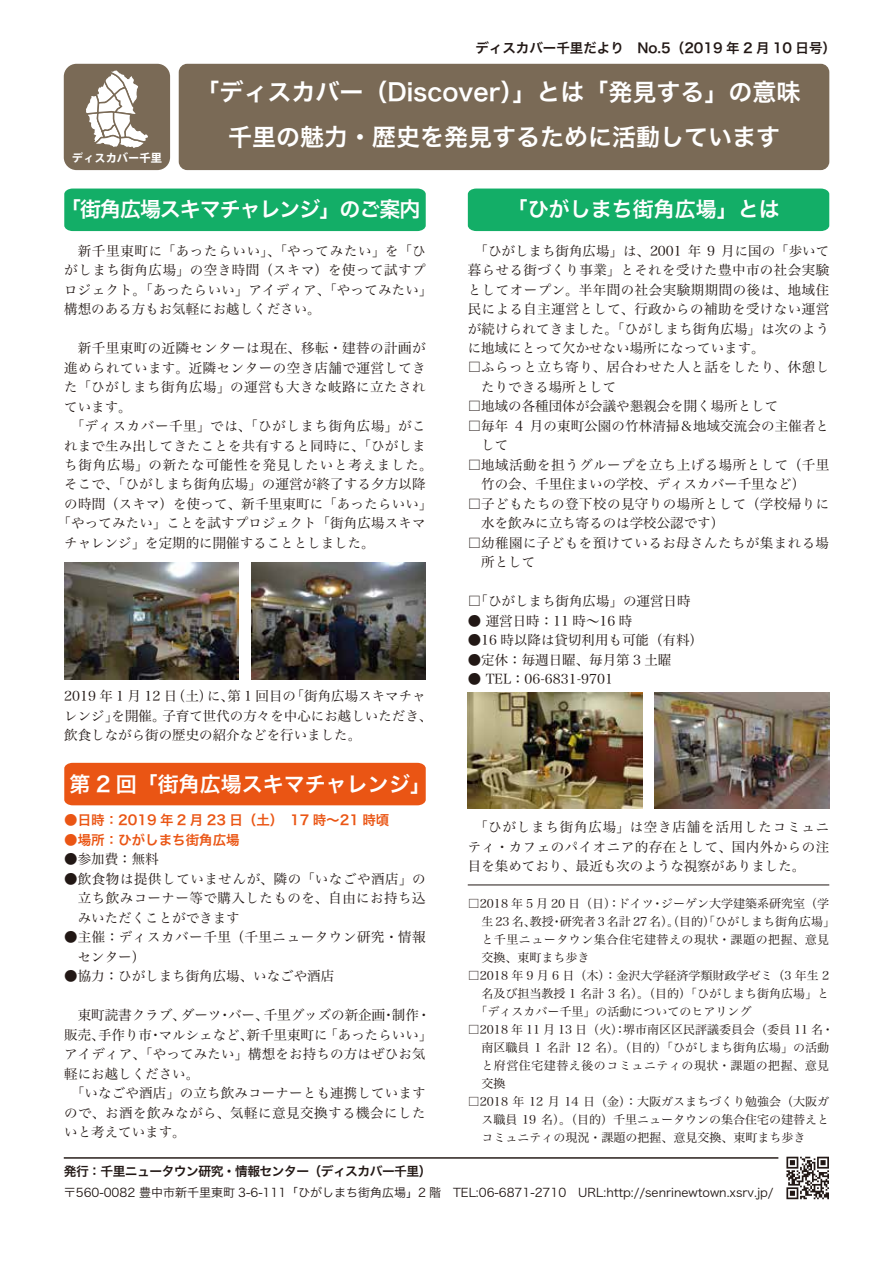
<style>
.page{position:relative;width:893px;height:1263px;background:#fff}
.page>*{position:absolute;margin:0;border:0;box-sizing:border-box;transform-origin:0 0}
.t1{font:24px/45px "Hira Kaku Pro N W6";color:#fff;text-align:center}
.t2{font:21px "Hira Kaku Pro N W6";color:#fff}
.t3{font:21px "Hira Kaku Pro N W6";letter-spacing:-.05em;color:#fff}
.t4{font:13.5px/19.5px "Hira Min Pro N W3";letter-spacing:.015em;color:#221815}
.t5{font:13.5px/19.5px "Hira Min Pro N W3";letter-spacing:.035em;color:#221815}
.t6{font:13.5px/19.5px "Hira Min Pro N W3";letter-spacing:.04em;color:#221815}
.t7{font:13.5px/19.5px "Hira Min Pro N W3";letter-spacing:.045em;color:#221815}
.t8{font:13.5px "Hira Kaku Pro N W6";color:#ea5514}
.t9{font:13.5px "Hira Kaku Pro N W6";color:#221815}
.t10{font:13.5px "Hira Min Pro N W3";letter-spacing:.06em;color:#221815}
.t11{font:12.75px "Hira Kaku Pro W6";letter-spacing:-.04em;color:#221815}
.t12{font:12px/18px "Hira Min Pro N W3";color:#221815}
.t13{font:12px "Hira Kaku Pro W3";color:#221815}
.t14{font:700 11.25px "Axis Std";color:#fff}
</style>
<div class="page">
<div style="left:179px;top:64px;width:650px;height:106px;background:#7a6a56;border-radius:9px"></div>
<div style="left:64px;top:763px;width:362px;height:42px;background:#ea5514"></div>
<div style="left:64px;top:189px;width:362px;height:42px;background:#13ae67"></div>
<div style="left:64px;top:64px;width:106px;height:106px;background:#7a6a56;border-radius:13px"></div>
<svg style="left:86px;top:70px;width:62px;height:78px"></svg>
<hr style="left:64px;top:1157px;width:714px;height:2px;background:#221815">
<div style="left:468px;top:189px;width:361px;height:42px;background:#13ae67"></div>
<img style="left:64px;top:563px;width:175px;height:116px">
<img style="left:251px;top:563px;width:175px;height:116px">
<img style="left:468px;top:692px;width:174px;height:117px">
<img style="left:655px;top:692px;width:174px;height:117px">
<hr style="left:468px;top:884px;width:361px;height:1px;background:#221815">
<svg style="left:786px;top:1157px;width:43px;height:42px"></svg>
<p class="t14" style="left:72px;top:149px;width:91px">ディスカバー千里</p>
<p class="t9" style="left:475px;top:36px;width:362px">ディスカバー千里だより　No.5（2019 年 2 月 10 日号）</p>
<h1 class="t1" style="left:195px;top:68px;width:607px">「ディスカバー（Discover）」とは「発見する」の意味千里の魅力・歴史を発見するために活動しています</h1>
<h2 class="t3" style="left:60px;top:190px;width:362px">「街角広場スキマチャレンジ」のご案内</h2>
<p class="t4" style="left:64px;top:239px;width:370px;text-indent:14px">新千里東町に「あったらいい」、「やってみたい」を「ひがしまち街角広場」の空き時間（スキマ）を使って試すプロジェクト。「あったらいい」アイディア、「やってみたい」構想のある方もお気軽にお越しください。</p>
<p class="t6" style="left:78px;top:337px;width:349px">新千里東町の近隣センターは現在、移転・建替の計画が</p>
<p class="t5" style="left:64px;top:356px;width:363px">進められています。近隣センターの空き店舗で運営してき</p>
<p class="t5" style="left:64px;top:376px;width:363px">た「ひがしまち街角広場」の運営も大きな岐路に立たされ</p>
<p class="t4" style="left:64px;top:395px;width:69px">ています。</p>
<p class="t7" style="left:71px;top:415px;width:356px">「ディスカバー千里」では、「ひがしまち街角広場」がこ</p>
<p class="t4" style="left:64px;top:434px;width:363px">れまで生み出してきたことを共有すると同時に、「ひがしま</p>
<p class="t10" style="left:64px;top:453px;width:370px">ち街角広場」の新たな可能性を発見したいと考えました。</p>
<p class="t4" style="left:64px;top:473px;width:363px">そこで、「ひがしまち街角広場」の運営が終了する夕方以降</p>
<p class="t4" style="left:64px;top:493px;width:370px">の時間（スキマ）を使って、新千里東町に「あったらいい」</p>
<p class="t4" style="left:58px;top:512px;width:370px">「やってみたい」ことを試すプロジェクト「街角広場スキマ</p>
<p class="t4" style="left:64px;top:532px;width:312px">チャレンジ」を定期的に開催することとしました。</p>
<p class="t4" style="left:64px;top:685px;width:370px">2019 年 1 月 12 日（土）に、第 1 回目の「街角広場スキマチャレンジ」を開催。子育て世代の方々を中心にお越しいただき、飲食しながら街の歴史の紹介などを行いました。</p>
<h2 class="t2" style="left:70px;top:765px;width:363px">第 2 回「街角広場スキマチャレンジ」</h2>
<p class="t8" style="left:64px;top:808px;width:327px">●日時：2019 年 2 月 23 日（土）　17 時～21 時頃</p>
<p class="t8" style="left:64px;top:827px;width:177px">●場所：ひがしまち街角広場</p>
<p class="t4" style="left:64px;top:848px;width:96px">●参加費：無料</p>
<p class="t4" style="left:78px;top:867px;width:349px;text-align:justify;text-indent:-14px">●飲食物は提供していませんが、隣の「いなごや酒店」の立ち飲みコーナー等で購入したものを、自由にお持ち込みいただくことができます</p>
<p class="t7" style="left:78px;top:926px;width:349px;text-indent:-14px">●主催：ディスカバー千里（千里ニュータウン研究・情報センター）</p>
<p class="t4" style="left:64px;top:965px;width:271px">●協力：ひがしまち街角広場、いなごや酒店</p>
<p class="t4" style="left:78px;top:1004px;width:354px">東町読書クラブ、ダーツ・バー、千里グッズの新企画・制作・</p>
<p class="t4" style="left:64px;top:1023px;width:370px">販売、手作り市・マルシェなど、新千里東町に「あったらいい」</p>
<p class="t4" style="left:64px;top:1043px;width:363px">アイディア、「やってみたい」構想をお持ちの方はぜひお気</p>
<p class="t4" style="left:64px;top:1062px;width:136px">軽にお越しください。</p>
<p class="t4" style="left:71px;top:1082px;width:356px">「いなごや酒店」の立ち飲みコーナーとも連携しています</p>
<p class="t5" style="left:64px;top:1101px;width:363px">ので、お酒を飲みながら、気軽に意見交換する機会にした</p>
<p class="t4" style="left:64px;top:1121px;width:123px">いと考えています。</p>
<h2 class="t2" style="left:507px;top:190px;width:274px">「ひがしまち街角広場」とは</h2>
<p class="t4" style="left:468px;top:239px;width:363px;text-align:justify;text-indent:7px">「ひがしまち街角広場」は、2001 年 9 月に国の「歩いて暮らせる街づくり事業」とそれを受けた豊中市の社会実験としてオープン。半年間の社会実験期期間の後は、地域住民による自主運営として、行政からの補助を受けない運営が続けられてきました。「ひがしまち街角広場」は次のように地域にとって欠かせない場所になっています。</p>
<p class="t6" style="left:481px;top:356px;width:350px;text-indent:-14px">□ふらっと立ち寄り、居合わせた人と話をしたり、休憩したりできる場所として</p>
<p class="t4" style="left:468px;top:395px;width:312px">□地域の各種団体が会議や懇親会を開く場所として</p>
<p class="t4" style="left:481px;top:415px;width:349px;text-indent:-14px">□毎年 4 月の東町公園の竹林清掃＆地域交流会の主催者として</p>
<p class="t5" style="left:481px;top:454px;width:349px;text-indent:-14px">□地域活動を担うグループを立ち上げる場所として（千里竹の会、千里住まいの学校、ディスカバー千里など）</p>
<p class="t5" style="left:481px;top:493px;width:349px;text-indent:-14px">□子どもたちの登下校の見守りの場所として（学校帰りに水を飲みに立ち寄るのは学校公認です）</p>
<p class="t4" style="left:481px;top:532px;width:349px;text-indent:-14px">□幼稚園に子どもを預けているお母さんたちが集まれる場所として</p>
<p class="t4" style="left:468px;top:590px;width:224px">□「ひがしまち街角広場」の運営日時</p>
<p class="t4" style="left:468px;top:610px;width:166px">● 運営日時：11 時～16 時</p>
<p class="t4" style="left:468px;top:629px;width:237px">●16 時以降は貸切利用も可能（有料）</p>
<p class="t4" style="left:468px;top:649px;width:205px">●定休：毎週日曜、毎月第 3 土曜</p>
<p class="t4" style="left:468px;top:668px;width:147px">● TEL：06-6831-9701</p>
<p class="t4" style="left:468px;top:816px;width:363px;text-align:justify;text-indent:7px">「ひがしまち街角広場」は空き店舗を活用したコミュニティ・カフェのパイオニア的存在として、国内外からの注目を集めており、最近も次のような視察がありました。</p>
<p class="t12" style="left:481px;top:893px;width:355px;text-indent:-14px">□2018 年 5 月 20 日（日）：ドイツ・ジーゲン大学建築系研究室（学生 23 名、教授・研究者 3 名計 27 名）。（目的）「ひがしまち街角広場」と千里ニュータウン集合住宅建替えの現状・課題の把握、意見交換、東町まち歩き</p>
<p class="t12" style="left:468px;top:965px;width:363px">□2018 年 9 月 6 日（木）：金沢大学経済学類財政学ゼミ（3 年生 2</p>
<p class="t12" style="left:481px;top:983px;width:349px">名及び担当教授 1 名計 3 名）。（目的）「ひがしまち街角広場」と</p>
<p class="t12" style="left:475px;top:1001px;width:277px">「ディスカバー千里」の活動についてのヒアリング</p>
<p class="t12" style="left:481px;top:1019px;width:354px;text-indent:-14px">□2018 年 11 月 13 日（火）：堺市南区区民評議委員会（委員 11 名・南区職員 1 名計 12 名）。（目的）「ひがしまち街角広場」の活動と府営住宅建替え後のコミュニティの現状・課題の把握、意見交換</p>
<p class="t12" style="left:481px;top:1091px;width:349px;text-align:justify;text-indent:-14px">□2018 年 12 月 14 日（金）：大阪ガスまちづくり勉強会（大阪ガス職員 19 名）。（目的）千里ニュータウンの集合住宅の建替えとコミュニティの現況・課題の把握、意見交換、東町まち歩き</p>
<p class="t11" style="left:64px;top:1160px;width:369px">発行：千里ニュータウン研究・情報センター（ディスカバー千里）</p>
<p class="t13" style="left:64px;top:1181px;width:723px">〒560-0082 豊中市新千里東町 3-6-111「ひがしまち街角広場」2 階　TEL:06-6871-2710　URL:http://senrinewtown.xsrv.jp/　</p>
</div>
